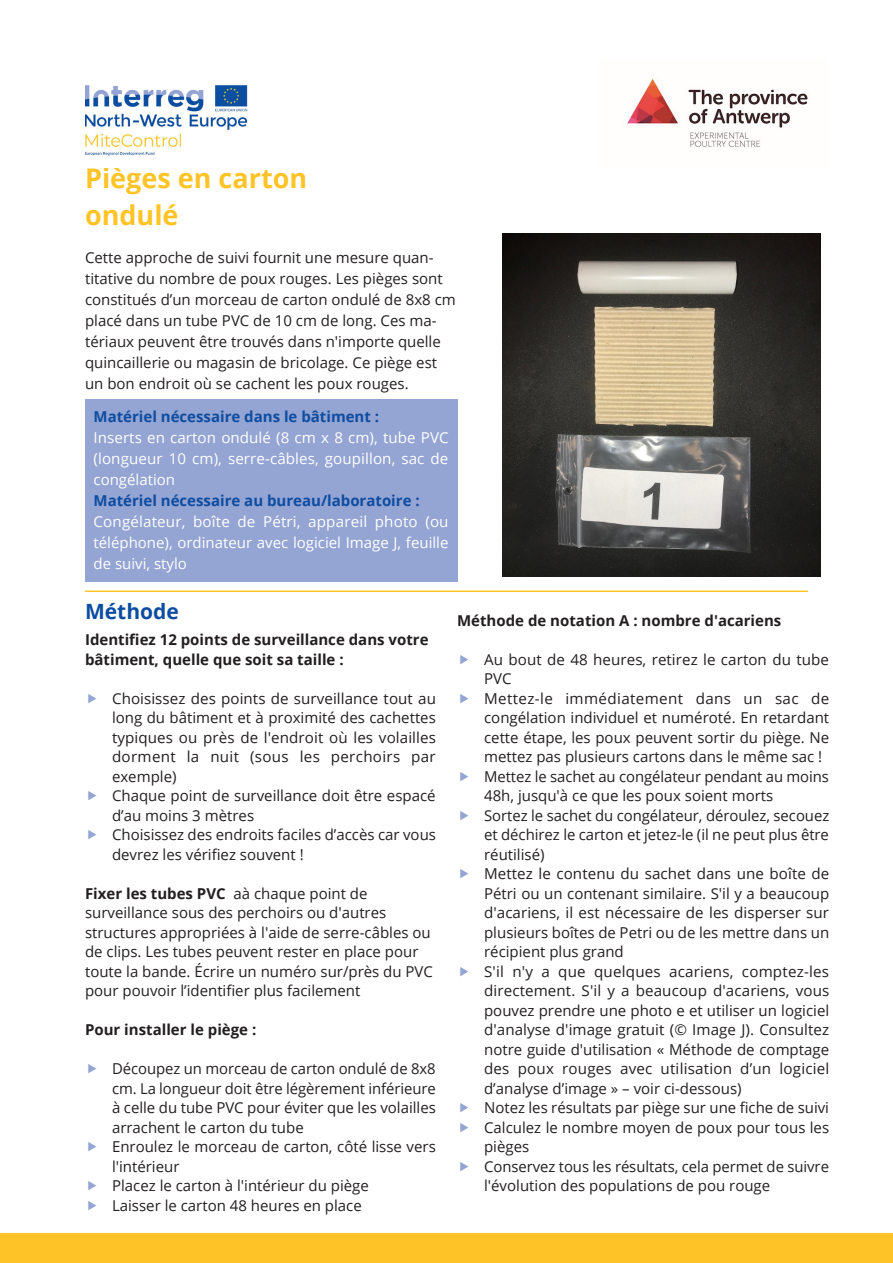
<style>
.page{position:relative;width:893px;height:1263px;background:#fff}
.page>*{position:absolute;margin:0;border:0;box-sizing:border-box;transform-origin:0 0}
.t1{font:700 27px/37.5px "Open Sans";color:#fec427}
.t2{font:700 21px "Open Sans";color:#0d4da1}
.t3{font:15px/19.5px "Open Sans";color:#231f20}
.t4{font:15px/21px "Open Sans";color:#fff;text-align:justify}
.t5{font:700 15px/19.5px "Open Sans";color:#231f20}
.t6{font:700 15px "Open Sans";color:#0d4da1}
.s1{font-weight:700}
</style>
<div class="page">
<div style="left:0;top:1233px;width:893px;height:30px;background:#fec427"></div>
<div style="left:85px;top:399px;width:372px;height:182px;background:#94a4d3"></div>
<img style="left:503px;top:233px;width:318px;height:344px">
<hr style="left:85px;top:590px;width:723px;height:2px;background:#fec427">
<img style="left:85px;top:85px;width:162px;height:71px">
<img style="left:626px;top:77px;width:182px;height:70px">
<h1 class="t1" style="left:85px;top:159px;width:224px">Pièges en carton ondulé</h1>
<p class="t3" style="left:85px;top:247px;width:372px;line-height:21px">Cette approche de suivi fournit une mesure quan&shy;titative du nombre de poux rouges. Les pièges sont constitués d’un morceau de carton ondulé de 8x8 cm placé dans un tube PVC de 10 cm de long. Ces ma&shy;tériaux peuvent être trouvés dans n'importe quelle quincaillerie ou magasin de bricolage. Ce piège est un bon endroit où se cachent les poux rouges.</p>
<p class="t6" style="left:94px;top:406px;width:287px">Matériel nécessaire dans le bâtiment :</p>
<p class="t4" style="left:94px;top:427px;width:357px">Inserts en carton ondulé (8 cm x 8 cm), tube PVC (longueur 10 cm), serre-câbles, goupillon, sac de congélation</p>
<p class="t6" style="left:94px;top:490px;width:328px">Matériel nécessaire au bureau/laboratoire :</p>
<p class="t4" style="left:94px;top:511px;width:357px">Congélateur, boîte de Pétri, appareil photo (ou téléphone), ordinateur avec logiciel Image J, feuille de suivi, stylo</p>
<h2 class="t2" style="left:85px;top:596px;width:95px">Méthode</h2>
<p class="t5" style="left:85px;top:629px;width:345px">Identifiez 12 points de surveillance dans votre bâtiment, quelle que soit sa taille :</p>
<p class="t3" style="left:112px;top:688px;width:325px">Choisissez des points de surveillance tout au long du bâtiment et à proximité des cachettes typiques ou près de l'endroit où les volailles dorment la nuit (sous les perchoirs par exemple)<br>Chaque point de surveillance doit être espacé d’au moins 3 mètres<br>Choisissez des endroits faciles d’accès car vous devrez les vérifiez souvent !</p>
<p class="t3" style="left:85px;top:883px;width:349px"><span class="s1">Fixer les tubes PVC</span> aà chaque point de surveillance sous des perchoirs ou d'autres structures appropriées à l'aide de serre-câbles ou de clips. Les tubes peuvent rester en place pour toute la bande. Écrire un numéro sur/près du PVC pour pouvoir l’identifier plus facilement</p>
<p class="t5" style="left:85px;top:1019px;width:173px">Pour installer le piège :</p>
<p class="t3" style="left:112px;top:1058px;width:325px">Découpez un morceau de carton ondulé de 8x8 cm. La longueur doit être légèrement inférieure à celle du tube PVC pour éviter que les volailles arrachent le carton du tube<br>Enroulez le morceau de carton, côté lisse vers l'intérieur<br>Placez le carton à l'intérieur du piège<br>Laisser le carton 48 heures en place</p>
<p class="t5" style="left:457px;top:610px;width:326px">Méthode de notation A : nombre d'acariens</p>
<p class="t3" style="left:484px;top:649px;width:347px">Au bout de 48 heures, retirez le carton du tube PVC<br>Mettez-le immédiatement dans un sac de congélation individuel et numéroté. En retardant cette étape, les poux peuvent sortir du piège. Ne mettez pas plusieurs cartons dans le même sac !<br>Mettez le sachet au congélateur pendant au moins 48h, jusqu'à ce que les poux soient morts<br>Sortez le sachet du congélateur, déroulez, secouez et déchirez le carton et jetez-le (il ne peut plus être réutilisé)<br>Mettez le contenu du sachet dans une boîte de Pétri ou un contenant similaire. S'il y a beaucoup d'acariens, il est nécessaire de les disperser sur plusieurs boîtes de Petri ou de les mettre dans un récipient plus grand<br>S'il n'y a que quelques acariens, comptez-les directement. S'il y a beaucoup d'acariens, vous pouvez prendre une photo e et utiliser un logiciel d'analyse d'image gratuit (© Image J). Consultez notre guide d'utilisation « Méthode de comptage des poux rouges avec utilisation d’un logiciel d’analyse d’image » – voir ci-dessous)<br>Notez les résultats par piège sur une fiche de suivi Calculez le nombre moyen de poux pour tous les pièges<br>Conservez tous les résultats, cela permet de suivre l'évolution des populations de pou rouge</p>
</div>
